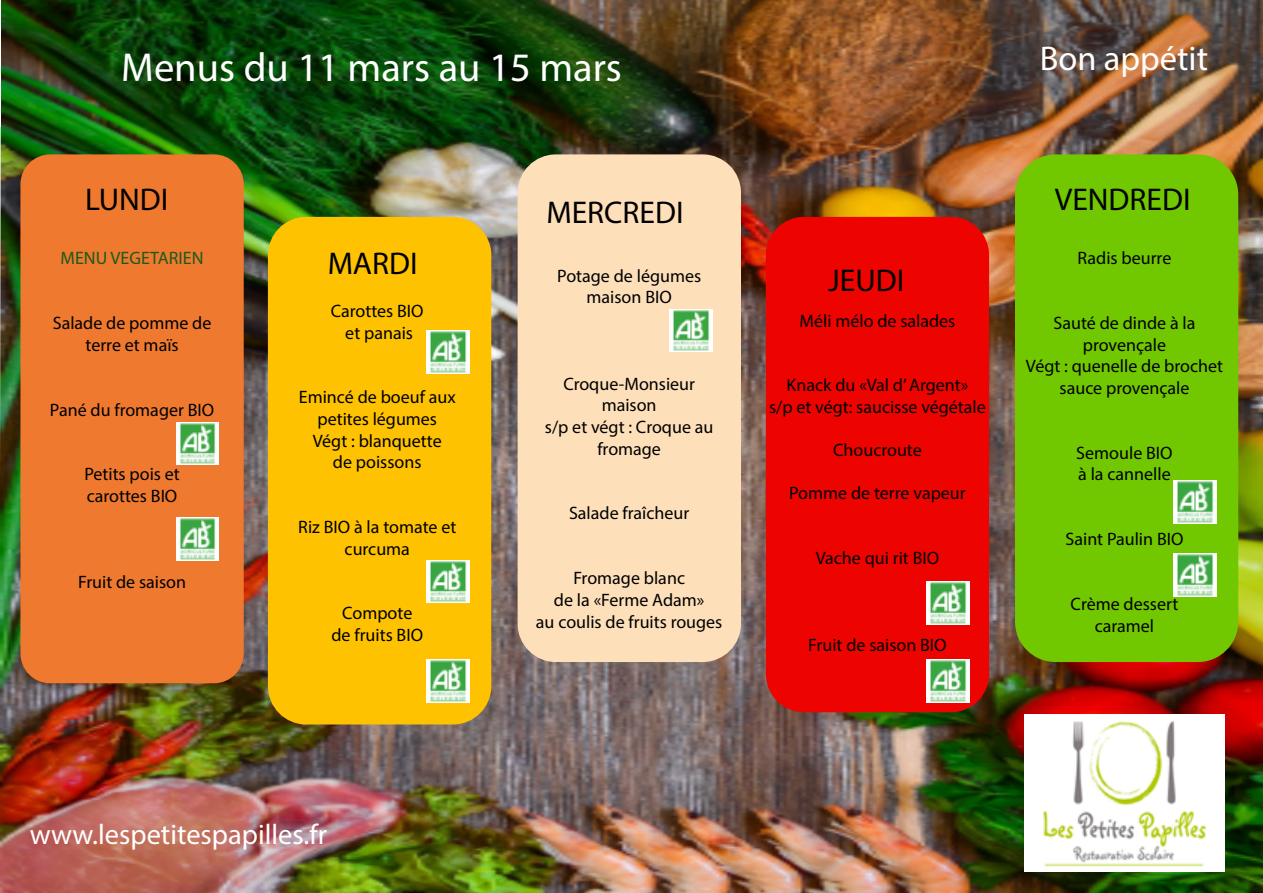
<style>
.page{position:relative;width:1263px;height:893px;background:#fff}
.page>*{position:absolute;margin:0;border:0;box-sizing:border-box;transform-origin:0 0}
.t1{font:40.5px "Myriad Pro";color:#fff}
.t2{font:34.5px "Myriad Pro";color:#fff}
.t3{font:31.5px "Myriad Pro";color:#000}
.t4{font:28.5px "Myriad Pro";color:#fff}
.t5{font:18px/21.6px "Myriad Pro";color:#000;text-align:center}
.t6{font:18px "Myriad Pro";color:#1d591a}
</style>
<div class="page">
<img style="left:0;top:0;width:1263px;height:893px">
<div style="left:1015px;top:154px;width:223px;height:508px;background:#71c800;border-radius:40px"></div>
<div style="left:766px;top:217px;width:223px;height:495px;background:#ed0400;border-radius:38px"></div>
<div style="left:518px;top:154px;width:223px;height:508px;background:#fddfb9;border-radius:38px"></div>
<div style="left:268px;top:217px;width:223px;height:507px;background:#fec200;border-radius:38px"></div>
<div style="left:20px;top:154px;width:224px;height:529px;background:#ef7a2f;border-radius:30px"></div>
<img style="left:1024px;top:714px;width:200px;height:158px">
<img style="left:427px;top:560px;width:42px;height:43px">
<img style="left:427px;top:331px;width:42px;height:42px">
<img style="left:427px;top:660px;width:42px;height:42px">
<img style="left:670px;top:309px;width:42px;height:43px">
<img style="left:176px;top:518px;width:43px;height:42px">
<img style="left:176px;top:422px;width:43px;height:43px">
<img style="left:927px;top:581px;width:42px;height:43px">
<img style="left:927px;top:660px;width:42px;height:42px">
<img style="left:1174px;top:480px;width:42px;height:43px">
<img style="left:1174px;top:554px;width:42px;height:42px">
<h1 class="t1" style="left:121px;top:42px;width:502px">Menus du 11 mars au 15 mars</h1>
<h3 class="t3" style="left:85px;top:180px;width:85px">LUNDI</h3>
<p class="t6" style="left:61px;top:247px;width:144px">MENU VEGETARIEN</p>
<p class="t5" style="left:53px;top:312px;width:160px">Salade de pomme de terre et maïs</p>
<p class="t5" style="left:50px;top:399px;width:166px">Pané du fromager BIO</p>
<p class="t5" style="left:84px;top:463px;width:97px;text-align:left">Petits pois et carottes BIO</p>
<p class="t5" style="left:78px;top:571px;width:110px">Fruit de saison</p>
<h3 class="t3" style="left:328px;top:244px;width:91px">MARDI</h3>
<p class="t5" style="left:331px;top:300px;width:94px">Carottes BIO et panais</p>
<p class="t5" style="left:299px;top:386px;width:158px">Emincé de boeuf aux petites légumes<br>Végt : blanquette<br>de poissons</p>
<p class="t5" style="left:298px;top:516px;width:160px">Riz BIO à la tomate et curcuma</p>
<p class="t5" style="left:331px;top:602px;width:93px">Compote de fruits BIO</p>
<h3 class="t3" style="left:546px;top:193px;width:139px">MERCREDI</h3>
<p class="t5" style="left:557px;top:265px;width:145px">Potage de légumes maison BIO</p>
<p class="t5" style="left:545px;top:373px;width:170px">Croque-Monsieur maison<br>s/p et végt : Croque au fromage</p>
<p class="t5" style="left:569px;top:502px;width:122px">Salade fraîcheur</p>
<p class="t5" style="left:536px;top:567px;width:188px">Fromage blanc<br>de la «Ferme Adam»<br>au coulis de fruits rouges</p>
<h2 class="t2" style="left:1040px;top:37px;width:170px">Bon appétit</h2>
<h3 class="t3" style="left:828px;top:261px;width:78px">JEUDI</h3>
<p class="t5" style="left:799px;top:309px;width:157px">Méli mélo de salades</p>
<p class="t5" style="left:769px;top:374px;width:218px">Knack du «Val d’ Argent»<br>s/p et végt: saucisse végétale</p>
<p class="t5" style="left:833px;top:439px;width:90px">Choucroute</p>
<p class="t5" style="left:789px;top:482px;width:178px">Pomme de terre vapeur</p>
<p class="t5" style="left:816px;top:547px;width:125px">Vache qui rit BIO</p>
<p class="t5" style="left:808px;top:633px;width:140px">Fruit de saison BIO</p>
<h3 class="t3" style="left:1055px;top:180px;width:137px">VENDREDI</h3>
<p class="t5" style="left:1077px;top:247px;width:95px">Radis beurre</p>
<p class="t5" style="left:1026px;top:312px;width:199px">Sauté de dinde à la provençale<br>Végt : quenelle de brochet sauce provençale</p>
<p class="t5" style="left:1076px;top:442px;width:98px;text-align:left">Semoule BIO à la cannelle</p>
<p class="t5" style="left:1065px;top:528px;width:119px">Saint Paulin BIO</p>
<p class="t5" style="left:1071px;top:593px;width:109px">Crème dessert caramel</p>
<h3 class="t4" style="left:30px;top:816px;width:299px">www.lespetitespapilles.fr</h3>
</div>
